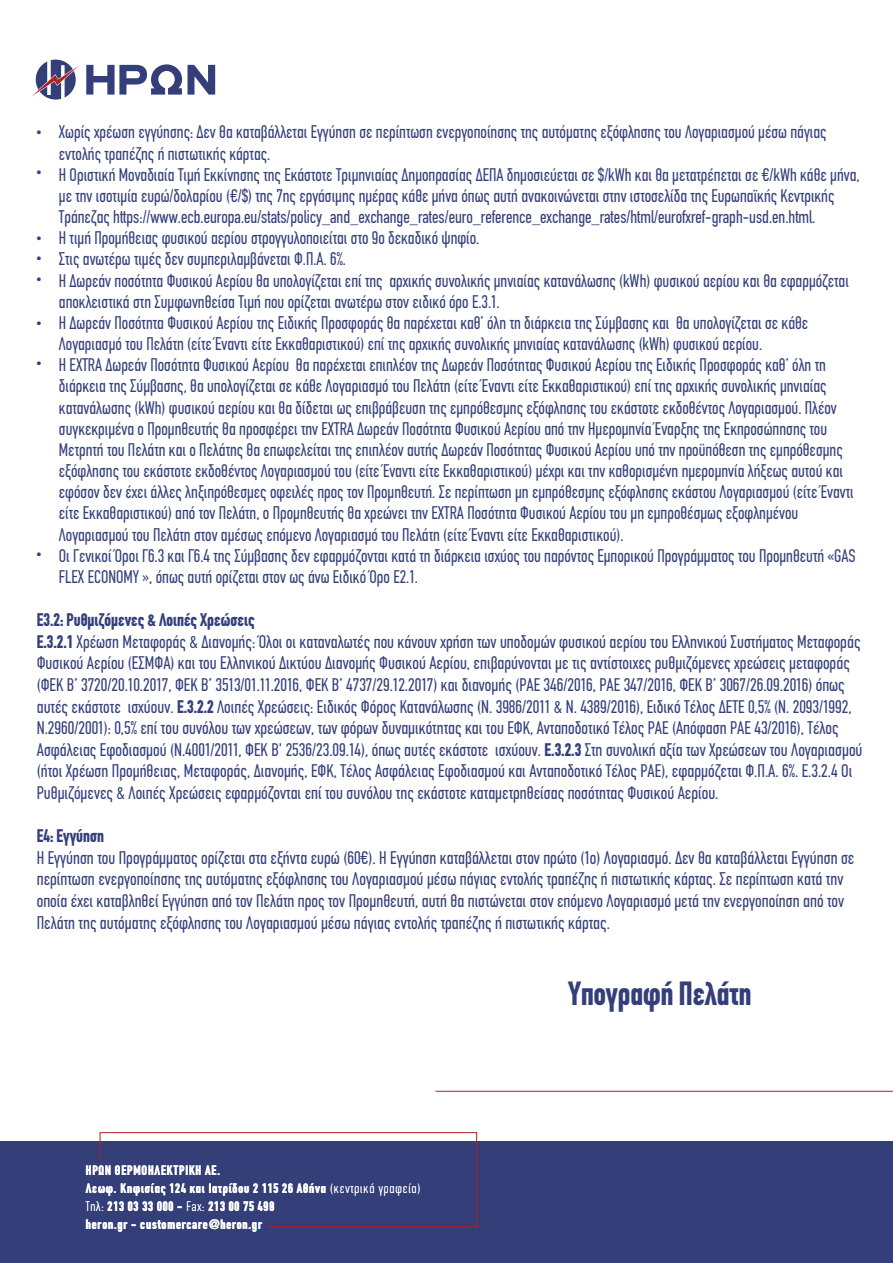
<style>
.page{position:relative;width:893px;height:1263px;background:#fff}
.page>*{position:absolute;margin:0;border:0;box-sizing:border-box;transform-origin:0 0}
.t1{font:700 33px "CF Din Condensed";color:#343f7a}
.t2{font:condensed 18px/21.1px "CF Din";color:#343f7a}
.t3{font:condensed 18px/21.6px "CF Din";color:#343f7b}
.t4{font:700 18px "CF Din Condensed";color:#343f7b}
.t5{font:18px "Myriad Pro";color:#343f7a}
.t6{font:700 13.5px/18px "CF Din Condensed";letter-spacing:.06em;color:#fff}
.s1{font-family:"CF Din Condensed";font-weight:700;font-stretch:normal}
.s2{font-family:"CF Din";font-weight:300;font-stretch:condensed}
</style>
<div class="page">
<div style="left:0;top:1142px;width:893px;height:121px;background:#343f7a"></div>
<svg style="left:32px;top:60px;width:46px;height:40px"></svg>
<svg style="left:86px;top:64px;width:129px;height:31px"></svg>
<svg style="left:99px;top:1132px;width:378px;height:95px"></svg>
<hr style="left:435px;top:1091px;width:458px;height:1px;background:#ae2226">
<p class="t5" style="left:37px;top:120px;width:7px">•</p>
<p class="t5" style="left:37px;top:160px;width:7px">•</p>
<p class="t5" style="left:37px;top:226px;width:7px">•</p>
<p class="t5" style="left:37px;top:266px;width:7px">•</p>
<p class="t5" style="left:37px;top:246px;width:7px">•</p>
<p class="t5" style="left:37px;top:311px;width:7px">•</p>
<p class="t5" style="left:37px;top:351px;width:7px">•</p>
<p class="t5" style="left:37px;top:541px;width:7px">•</p>
<p class="t2" style="left:59px;top:122px;width:802px">Χωρίς χρέωση εγγύησης: ∆εν θα καταβάλλεται Εγγύηση σε περίπτωση ενεργοποίησης της αυτόµατης εξόφλησης του Λογαριασµού µέσω πάγιας εντολής τραπέζης ή πιστωτικής κάρτας.<br>Η Οριστική Μοναδιαία Τιµή Εκκίνησης της Εκάστοτε Τριµηνιαίας ∆ηµοπρασίας ∆ΕΠΑ δηµοσιεύεται σε $/kWh και θα µετατρέπεται σε €/kWh κάθε µήνα, µε την ισοτιµία ευρώ/δολαρίου (€/$) της 7ης εργάσιµης ηµέρας κάθε µήνα όπως αυτή ανακοινώνεται στην ιστοσελίδα της Ευρωπαϊκής Κεντρικής Τράπεζας https://www.ecb.europa.eu/stats/policy_and_exchange_rates/euro_reference_exchange_rates/html/eurofxref-graph-usd.en.html.<br>Η τιµή Προµήθειας φυσικού αερίου στρογγυλοποιείται στο 9ο δεκαδικό ψηφίο.<br>Στις ανωτέρω τιµές δεν συµπεριλαµβάνεται Φ.Π.Α. 6%.<br>Η ∆ωρεάν ποσότητα Φυσικού Αερίου θα υπολογίζεται επί της αρχικής συνολικής µηνιαίας κατανάλωσης (kWh) φυσικού αερίου και θα εφαρµόζεται αποκλειστικά στη Συµφωνηθείσα Τιµή που ορίζεται ανωτέρω στον ειδικό όρο Ε.3.1.<br>Η ∆ωρεάν Ποσότητα Φυσικού Αερίου της Ειδικής Προσφοράς θα παρέχεται καθ’ όλη τη διάρκεια της Σύµβασης και θα υπολογίζεται σε κάθε Λογαριασµό του Πελάτη (είτε Έναντι είτε Εκκαθαριστικού) επί της αρχικής συνολικής µηνιαίας κατανάλωσης (kWh) φυσικού αερίου.<br>H EXTRA ∆ωρεάν Ποσότητα Φυσικού Αερίου θα παρέχεται επιπλέον της ∆ωρεάν Ποσότητας Φυσικού Αερίου της Ειδικής Προσφοράς καθ’ όλη τη διάρκεια της Σύµβασης, θα υπολογίζεται σε κάθε Λογαριασµό του Πελάτη (είτε Έναντι είτε Εκκαθαριστικού) επί της αρχικής συνολικής µηνιαίας κατανάλωσης (kWh) φυσικού αερίου και θα δίδεται ως επιβράβευση της εµπρόθεσµης εξόφλησης του εκάστοτε εκδοθέντος Λογαριασµού. Πλέον συγκεκριµένα ο Προµηθευτής θα προσφέρει την EXTRA ∆ωρεάν Ποσότητα Φυσικού Αερίου από την Ηµεροµηνία Έναρξης της Εκπροσώπησης του Μετρητή του Πελάτη και ο Πελάτης θα επωφελείται της επιπλέον αυτής ∆ωρεάν Ποσότητας Φυσικού Αερίου υπό την προϋπόθεση της εµπρόθεσµης εξόφλησης του εκάστοτε εκδοθέντος Λογαριασµού του (είτε Έναντι είτε Εκκαθαριστικού) µέχρι και την καθορισµένη ηµεροµηνία λήξεως αυτού και εφόσον δεν έχει άλλες ληξιπρόθεσµες οφειλές προς τον Προµηθευτή. Σε περίπτωση µη εµπρόθεσµης εξόφλησης εκάστου Λογαριασµού (είτε Έναντι είτε Εκκαθαριστικού) από τον Πελάτη, ο Προµηθευτής θα χρεώνει την EXTRA Ποσότητα Φυσικού Αερίου του µη εµπροθέσµως εξοφληµένου Λογαριασµού του Πελάτη στον αµέσως επόµενο Λογαριασµό του Πελάτη (είτε Έναντι είτε Εκκαθαριστικού).<br>Οι Γενικοί Όροι Γ6.3 και Γ6.4 της Σύµβασης δεν εφαρµόζονται κατά τη διάρκεια ισχύος του παρόντος Εµπορικού Προγράµµατος του Προµηθευτή «GAS FLEX ECONOMY », όπως αυτή ορίζεται στον ως άνω Ειδικό Όρο Ε2.1.</p>
<p class="t4" style="left:37px;top:610px;width:219px">Ε3.2: Ρυθµιζόµενες &amp; Λοιπές Χρεώσεις</p>
<p class="t3" style="left:37px;top:631px;width:827px"><span class="s1">Ε.3.2.1</span> Χρέωση Μεταφοράς &amp; ∆ιανοµής: Όλοι οι καταναλωτές που κάνουν χρήση των υποδοµών φυσικού αερίου του Ελληνικού Συστήµατος Μεταφοράς Φυσικού Αερίου (ΕΣΜΦΑ) και του Ελληνικού ∆ικτύου ∆ιανοµής Φυσικού Αερίου, επιβαρύνονται µε τις αντίστοιχες ρυθµιζόµενες χρεώσεις µεταφοράς (ΦΕΚ Β’ 3720/20.10.2017, ΦΕΚ Β’ 3513/01.11.2016, ΦΕΚ Β’ 4737/29.12.2017) και διανοµής (ΡΑΕ 346/2016, ΡΑΕ 347/2016, ΦΕΚ Β’ 3067/26.09.2016) όπως αυτές εκάστοτε ισχύουν. <span class="s1">Ε.3.2.2</span> Λοιπές Χρεώσεις: Ειδικός Φόρος Κατανάλωσης (Ν. 3986/2011 &amp; Ν. 4389/2016), Ειδικό Τέλος ∆ΕΤΕ 0,5% (Ν. 2093/1992, Ν.2960/2001): 0,5% επί του συνόλου των χρεώσεων, των φόρων δυναµικότητας και του ΕΦΚ, Ανταποδοτικό Τέλος ΡΑΕ (Απόφαση ΡΑΕ 43/2016), Τέλος Ασφάλειας Εφοδιασµού (Ν.4001/2011, ΦΕΚ Β' 2536/23.09.14), όπως αυτές εκάστοτε ισχύουν. <span class="s1">Ε.3.2.3</span> Στη συνολική αξία των Χρεώσεων του Λογαριασµού (ήτοι Χρέωση Προµήθειας, Μεταφοράς, ∆ιανοµής, ΕΦΚ, Τέλος Ασφάλειας Εφοδιασµού και Ανταποδοτικό Τέλος ΡΑΕ), εφαρµόζεται Φ.Π.Α. 6%. Ε.3.2.4 Οι Ρυθµιζόµενες &amp; Λοιπές Χρεώσεις εφαρµόζονται επί του συνόλου της εκάστοτε καταµετρηθείσας ποσότητας Φυσικού Αερίου.</p>
<p class="t4" style="left:37px;top:826px;width:69px">Ε4: Εγγύηση</p>
<p class="t3" style="left:37px;top:847px;width:819px">Η Εγγύηση του Προγράµµατος ορίζεται στα εξήντα ευρώ (60€). Η Εγγύηση καταβάλλεται στον πρώτο (1ο) Λογαριασµό. ∆εν θα καταβάλλεται Εγγύηση σε περίπτωση ενεργοποίησης της αυτόµατης εξόφλησης του Λογαριασµού µέσω πάγιας εντολής τραπέζης ή πιστωτικής κάρτας. Σε περίπτωση κατά την οποία έχει καταβληθεί Εγγύηση από τον Πελάτη προς τον Προµηθευτή, αυτή θα πιστώνεται στον επόµενο Λογαριασµό µετά την ενεργοποίηση από τον Πελάτη της αυτόµατης εξόφλησης του Λογαριασµού µέσω πάγιας εντολής τραπέζης ή πιστωτικής κάρτας.</p>
<p class="t6" style="left:86px;top:1162px;width:336px">ΗΡΩΝ ΘΕΡΜΟΗΛΕΚΤΡΙΚΗ ΑΕ.<br>Λεωφ. Κηφισίας 124 και Ιατρίδου 2 115 26 Αθήνα <span class="s2">(κεντρικά γραφεία)<br>Τηλ:</span> 213 03 33 000 - <span class="s2">Fax:</span> 213 00 75 498<br>heron.gr - customercare@heron.gr</p>
<p class="t6" style="left:269px;top:1198px;width:6px">9</p>
<h1 class="t1" style="left:568px;top:975px;width:185px">Υπογραφή Πελάτη</h1>
</div>
